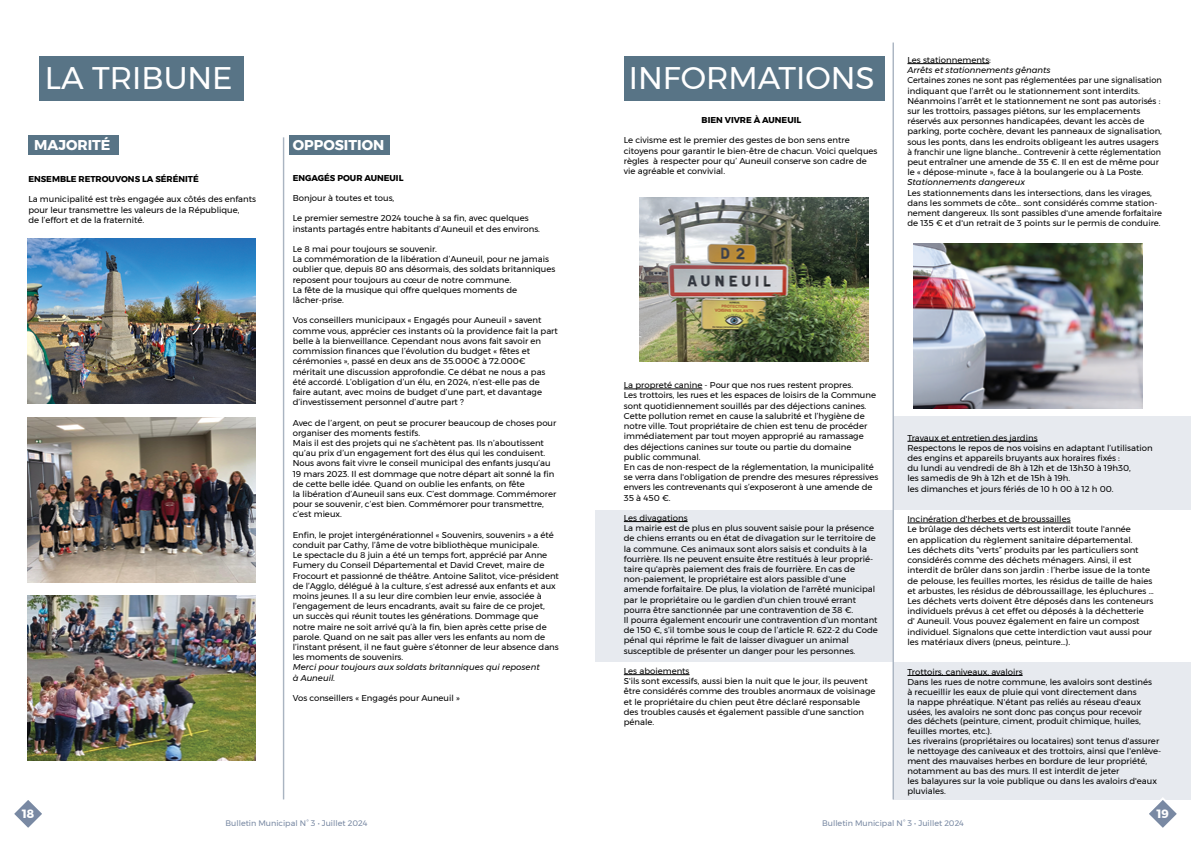
<style>
.page{position:relative;width:1191px;height:842px;background:#fff}
.page>*{position:absolute;margin:0;border:0;box-sizing:border-box;transform-origin:0 0}
.t1{font:31.2px "Gontserrat";color:#fff}
.t2{font:700 14.2px "Gontserrat";color:#fff}
.t3{font:700 12px "Gontserrat";color:#fff}
.t4{font:8.5px/10.2px "Gontserrat";color:#000}
.t5{font:8.5px/10.2px "Gontserrat";color:#000;scale:.96 1}
.t6{font:italic 8.5px/10.2px "Gontserrat";color:#000}
.t7{font:700 8.5px "Gontserrat";color:#000}
.t8{font:8px "Gontserrat";color:#7989a3}
</style>
<div class="page">
<div style="left:595px;top:510px;width:298px;height:152px;background:#e7eaef"></div>
<div style="left:893px;top:662px;width:298px;height:137px;background:#e7eaef"></div>
<div style="left:893px;top:417px;width:298px;height:93px;background:#e7eaef"></div>
<div style="left:40px;top:57px;width:204px;height:44px;background:#587486"></div>
<div style="left:624px;top:57px;width:260px;height:44px;background:#587486"></div>
<div style="left:28px;top:135px;width:91px;height:20px;background:#587486"></div>
<hr style="left:283px;top:137px;width:1px;height:662px;background:#a9b4c1">
<hr style="left:892px;top:43px;width:2px;height:756px;background:#a9b4c1">
<div style="left:289px;top:135px;width:100px;height:20px;background:#587486"></div>
<hr style="left:624px;top:389px;width:78px;height:1px;background:#000">
<hr style="left:624px;top:521px;width:63px;height:1px;background:#000">
<hr style="left:624px;top:674px;width:65px;height:1px;background:#000">
<hr style="left:907px;top:63px;width:82px;height:1px;background:#000">
<hr style="left:907px;top:441px;width:130px;height:1px;background:#000">
<hr style="left:907px;top:523px;width:163px;height:1px;background:#000">
<hr style="left:907px;top:675px;width:115px;height:1px;background:#000">
<img style="left:28px;top:239px;width:228px;height:164px">
<img style="left:640px;top:197px;width:228px;height:165px">
<img style="left:913px;top:244px;width:229px;height:164px">
<img style="left:28px;top:417px;width:228px;height:165px">
<img style="left:28px;top:596px;width:228px;height:165px">
<svg style="left:14px;top:800px;width:28px;height:28px"></svg>
<svg style="left:1144px;top:797px;width:37px;height:31px"></svg>
<h1 class="t1" style="left:45px;top:54px;width:189px">LA TRIBUNE</h1>
<h1 class="t1" style="left:629px;top:54px;width:247px">INFORMATIONS</h1>
<h2 class="t2" style="left:34px;top:134px;width:78px">MAJORITÉ</h2>
<h2 class="t2" style="left:293px;top:134px;width:93px">OPPOSITION</h2>
<p class="t7" style="left:293px;top:171px;width:112px">ENGAGÉS POUR AUNEUIL</p>
<p class="t4" style="left:293px;top:193px;width:103px">Bonjour à toutes et tous,</p>
<p class="t4" style="left:293px;top:213px;width:249px">Le premier semestre 2024 touche à sa fin, avec quelques instants partagés entre habitants d’Auneuil et des environs.</p>
<p class="t4" style="left:293px;top:244px;width:264px">Le 8 mai pour toujours se souvenir.<br>La commémoration de la libération d’Auneuil, pour ne jamais oublier que, depuis 80 ans désormais, des soldats britanniques reposent pour toujours au cœur de notre commune.<br>La fête de la musique qui offre quelques moments de lâcher-prise.</p>
<p class="t4" style="left:293px;top:315px;width:267px">Vos conseillers municipaux « Engagés pour Auneuil » savent comme vous, apprécier ces instants où la providence fait la part belle à la bienveillance. Cependant nous avons fait savoir en commission finances que l’évolution du budget « fêtes et cérémonies », passé en deux ans de 35.000€ à 72.000€ méritait une discussion approfondie. Ce débat ne nous a pas été accordé. L’obligation d’un élu, en 2024, n’est-elle pas de faire autant, avec moins de budget d’une part, et davantage d’investissement personnel d’autre part ?</p>
<p class="t4" style="left:293px;top:417px;width:265px">Avec de l’argent, on peut se procurer beaucoup de choses pour organiser des moments festifs.<br>Mais il est des projets qui ne s’achètent pas. Ils n’aboutissent qu’au prix d’un engagement fort des élus qui les conduisent.<br>Nous avons fait vivre le conseil municipal des enfants jusqu’au 19 mars 2023. Il est dommage que notre départ ait sonné la fin de cette belle idée. Quand on oublie les enfants, on fête<br>la libération d’Auneuil sans eux. C’est dommage. Commémorer pour se souvenir, c’est bien. Commémorer pour transmettre, c’est mieux.</p>
<p class="t4" style="left:293px;top:530px;width:268px">Enfin, le projet intergénérationnel « Souvenirs, souvenirs » a été conduit par Cathy, l’âme de votre bibliothèque municipale.<br>Le spectacle du 8 juin a été un temps fort, apprécié par Anne Fumery du Conseil Départemental et David Crevet, maire de Frocourt et passionné de théâtre. Antoine Salitot, vice-président de l’Agglo, délégué à la culture, s’est adressé aux enfants et aux moins jeunes. Il a su leur dire combien leur envie, associée à l’engagement de leurs encadrants, avait su faire de ce projet,<br>un succès qui réunit toutes les générations. Dommage que notre maire ne soit arrivé qu’à la fin, bien après cette prise de parole. Quand on ne sait pas aller vers les enfants au nom de l’instant présent, il ne faut guère s’étonner de leur absence dans les moments de souvenirs.</p>
<p class="t6" style="left:293px;top:662px;width:248px">Merci pour toujours aux soldats britanniques qui reposent à Auneuil.</p>
<p class="t4" style="left:293px;top:693px;width:169px">Vos conseillers « Engagés pour Auneuil »</p>
<p class="t7" style="left:28px;top:172px;width:172px">ENSEMBLE RETROUVONS LA SÉRÉNITÉ</p>
<p class="t4" style="left:28px;top:194px;width:229px">La municipalité est très engagée aux côtés des enfants pour leur transmettre les valeurs de la République,<br>de l’effort et de la fraternité.</p>
<p class="t7" style="left:701px;top:113px;width:101px">BIEN VIVRE À AUNEUIL</p>
<p class="t4" style="left:624px;top:135px;width:255px">Le civisme est le premier des gestes de bon sens entre citoyens pour garantir le bien-être de chacun. Voici quelques règles à respecter pour qu’ Auneuil conserve son cadre de vie agréable et convivial.</p>
<p class="t4" style="left:624px;top:380px;width:256px">La propreté canine - Pour que nos rues restent propres.<br>Les trottoirs, les rues et les espaces de loisirs de la Commune sont quotidiennement souillés par des déjections canines.<br>Cette pollution remet en cause la salubrité et l’hygiène de notre ville. Tout propriétaire de chien est tenu de procéder immédiatement par tout moyen approprié au ramassage des déjections canines sur toute ou partie du domaine public communal.<br>En cas de non-respect de la réglementation, la municipalité se verra dans l'obligation de prendre des mesures répressives envers les contrevenants qui s’exposeront à une amende de 35 à 450 €.</p>
<p class="t4" style="left:624px;top:513px;width:255px">Les divagations<br>La mairie est de plus en plus souvent saisie pour la présence de chiens errants ou en état de divagation sur le territoire de la commune. Ces animaux sont alors saisis et conduits à la fourrière. Ils ne peuvent ensuite être restitués à leur proprié&shy;taire qu'après paiement des frais de fourrière. En cas de non-paiement, le propriétaire est alors passible d'une amende forfaitaire. De plus, la violation de l'arrêté municipal par le propriétaire ou le gardien d'un chien trouvé errant pourra être sanctionnée par une contravention de 38 €.<br>Il pourra également encourir une contravention d’un montant de 150 €, s’il tombe sous le coup de l’article R. 622-2 du Code pénal qui réprime le fait de laisser divaguer un animal susceptible de présenter un danger pour les personnes.</p>
<p class="t4" style="left:624px;top:666px;width:253px">Les aboiements<br>S'ils sont excessifs, aussi bien la nuit que le jour, ils peuvent être considérés comme des troubles anormaux de voisinage et le propriétaire du chien peut être déclaré responsable des troubles causés et également passible d'une sanction pénale.</p>
<p class="t4" style="left:907px;top:55px;width:85px">Les stationnements:</p>
<p class="t6" style="left:907px;top:65px;width:145px">Arrêts et stationnements gênants</p>
<p class="t5" style="left:907px;top:75px;width:267px">Certaines zones ne sont pas réglementées par une signalisation indiquant que l’arrêt ou le stationnement sont interdits.<br>Néanmoins l’arrêt et le stationnement ne sont pas autorisés : sur les trottoirs, passages piétons, sur les emplacements réservés aux personnes handicapées, devant les accès de parking, porte cochère, devant les panneaux de signalisation, sous les ponts, dans les endroits obligeant les autres usagers à franchir une ligne blanche… Contrevenir à cette réglementation peut entraîner une amende de 35 €. Il en est de même pour le « dépose-minute », face à la boulangerie ou à La Poste.</p>
<p class="t6" style="left:907px;top:177px;width:119px">Stationnements dangereux</p>
<p class="t4" style="left:907px;top:187px;width:256px">Les stationnements dans les intersections, dans les virages, dans les sommets de côte… sont considérés comme station&shy;nement dangereux. Ils sont passibles d'une amende forfaitaire de 135 € et d'un retrait de 3 points sur le permis de conduire.</p>
<p class="t4" style="left:907px;top:432px;width:247px">Travaux et entretien des jardins<br>Respectons le repos de nos voisins en adaptant l’utilisation des engins et appareils bruyants aux horaires fixés :<br>du lundi au vendredi de 8h à 12h et de 13h30 à 19h30,<br>les samedis de 9h à 12h et de 15h à 19h.<br>les dimanches et jours fériés de 10 h 00 à 12 h 00.</p>
<p class="t4" style="left:907px;top:514px;width:248px">Incinération d'herbes et de broussailles<br>Le brûlage des déchets verts est interdit toute l'année<br>en application du règlement sanitaire départemental.<br>Les déchets dits “verts” produits par les particuliers sont considérés comme des déchets ménagers. Ainsi, il est interdit de brûler dans son jardin : l’herbe issue de la tonte de pelouse, les feuilles mortes, les résidus de taille de haies et arbustes, les résidus de débroussaillage, les épluchures … Les déchets verts doivent être déposés dans les conteneurs individuels prévus à cet effet ou déposés à la déchetterie<br>d' Auneuil. Vous pouvez également en faire un compost individuel. Signalons que cette interdiction vaut aussi pour les matériaux divers (pneus, peinture…).</p>
<p class="t4" style="left:907px;top:667px;width:255px;line-height:9.9px">Trottoirs, caniveaux, avaloirs<br>Dans les rues de notre commune, les avaloirs sont destinés<br>à recueillir les eaux de pluie qui vont directement dans<br>la nappe phréatique. N'étant pas reliés au réseau d'eaux usées, les avaloirs ne sont donc pas conçus pour recevoir<br>des déchets (peinture, ciment, produit chimique, huiles, feuilles mortes, etc.).<br>Les riverains (propriétaires ou locataires) sont tenus d'assurer le nettoyage des caniveaux et des trottoirs, ainsi que l'enlève&shy;ment des mauvaises herbes en bordure de leur propriété, notamment au bas des murs. Il est interdit de jeter<br>les balayures sur la voie publique ou dans les avaloirs d'eaux pluviales.</p>
<h3 class="t3" style="left:22px;top:804px;width:14px">18</h3>
<p class="t8" style="left:225px;top:817px;width:143px">Bulletin Municipal N° 3 • Juillet 2024</p>
<p class="t8" style="left:822px;top:817px;width:143px">Bulletin Municipal N° 3 • Juillet 2024</p>
<h3 class="t3" style="left:1156px;top:804px;width:14px">19</h3>
</div>
